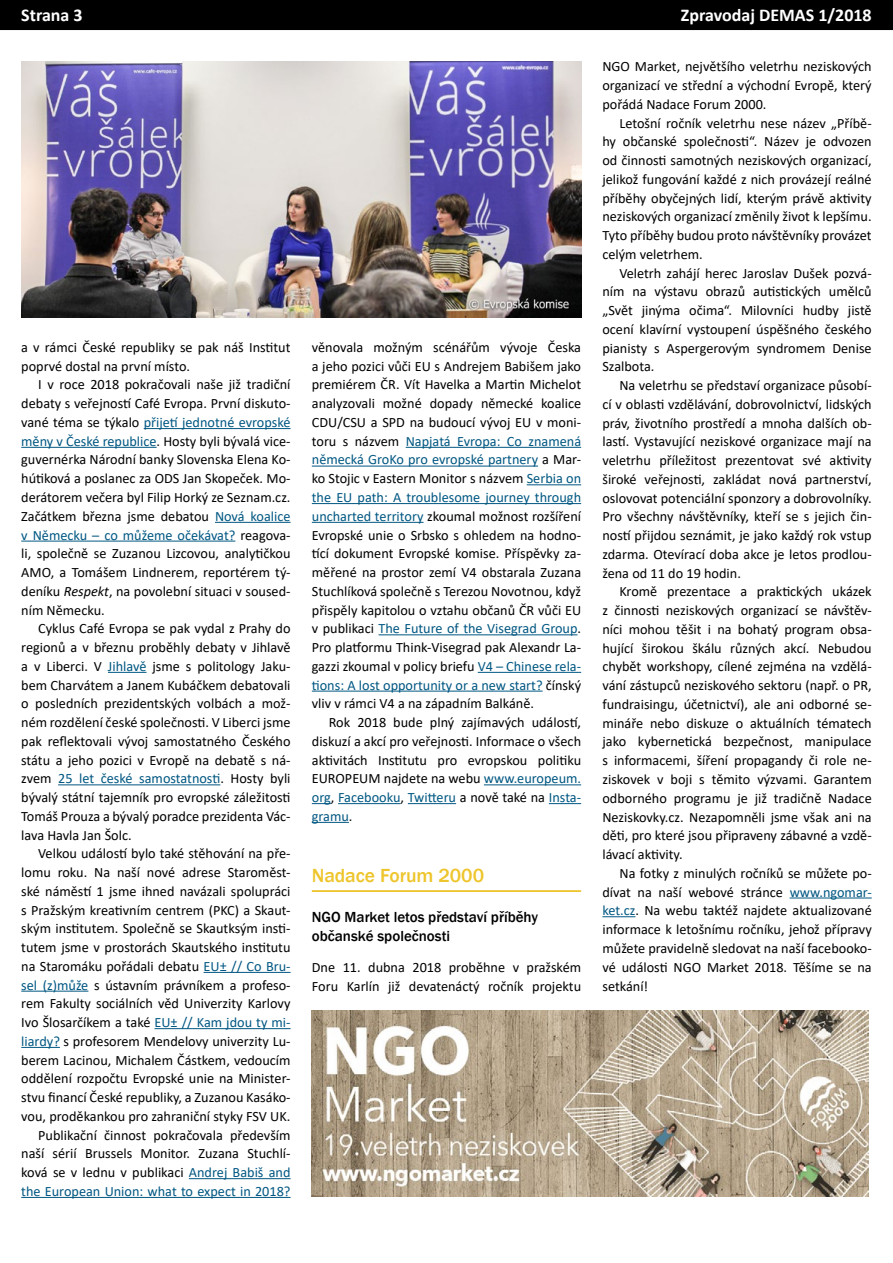
<style>
.page{position:relative;width:893px;height:1263px;background:#fff}
.page>*{position:absolute;margin:0;border:0;box-sizing:border-box;transform-origin:0 0}
.t1{font:500 19.5px "Franklin Gothic";letter-spacing:-.005em;color:#eec52c}
.t2{font:700 18px "Calibri";color:#fff}
.t3{font:500 15px/18.8px "Franklin Gothic";color:#000}
.t4{font:14.25px/18.8px "Calibri";color:#000;text-align:justify}
.s1{color:#015782}
.s2{font-style:italic}
</style>
<div class="page">
<div style="left:1px;top:1px;width:891px;height:28px;background:#000"></div>
<div style="left:0;top:0;width:893px;height:30px;border:2px solid #000"></div>
<hr style="left:144px;top:428px;width:147px;height:1px;background:#015782">
<hr style="left:21px;top:447px;width:136px;height:1px;background:#015782">
<hr style="left:215px;top:522px;width:76px;height:1px;background:#015782">
<hr style="left:21px;top:541px;width:214px;height:1px;background:#015782">
<hr style="left:108px;top:672px;width:39px;height:1px;background:#015782">
<hr style="left:58px;top:784px;width:162px;height:1px;background:#015782">
<hr style="left:204px;top:972px;width:87px;height:1px;background:#015782">
<hr style="left:21px;top:991px;width:67px;height:1px;background:#015782">
<hr style="left:155px;top:1028px;width:136px;height:1px;background:#015782">
<hr style="left:21px;top:1047px;width:39px;height:1px;background:#015782">
<hr style="left:189px;top:1178px;width:102px;height:1px;background:#015782">
<hr style="left:21px;top:1197px;width:270px;height:1px;background:#015782">
<hr style="left:406px;top:447px;width:175px;height:1px;background:#015782">
<hr style="left:312px;top:466px;width:226px;height:1px;background:#015782">
<hr style="left:527px;top:484px;width:54px;height:1px;background:#015782">
<hr style="left:312px;top:503px;width:269px;height:1px;background:#015782">
<hr style="left:312px;top:522px;width:111px;height:1px;background:#015782">
<hr style="left:378px;top:634px;width:200px;height:1px;background:#015782">
<hr style="left:478px;top:672px;width:103px;height:1px;background:#015782">
<hr style="left:312px;top:691px;width:231px;height:1px;background:#015782">
<hr style="left:484px;top:784px;width:97px;height:1px;background:#015782">
<svg style="left:312px;top:803px;width:19px;height:1px"></svg>
<hr style="left:338px;top:803px;width:63px;height:1px;background:#015782">
<hr style="left:408px;top:803px;width:48px;height:1px;background:#015782">
<hr style="left:549px;top:803px;width:32px;height:1px;background:#015782">
<hr style="left:312px;top:822px;width:37px;height:1px;background:#015782">
<hr style="left:312px;top:890px;width:269px;height:2px;background:#eec52c">
<hr style="left:790px;top:897px;width:82px;height:1px;background:#015782">
<hr style="left:602px;top:916px;width:33px;height:1px;background:#015782">
<img style="left:21px;top:62px;width:560px;height:255px">
<img style="left:312px;top:1011px;width:556px;height:185px">
<p class="t2" style="left:21px;top:3px;width:63px">Strana 3</p>
<p class="t2" style="left:681px;top:3px;width:192px">Zpravodaj DEMAS 1/2018</p>
<p class="t4" style="left:21px;top:337px;width:271px">a v rámci České republiky se pak náš Institut poprvé dostal na první místo.</p>
<p class="t4" style="left:21px;top:375px;width:271px;text-indent:17px">I v roce 2018 pokračovali naše již tradiční debaty s veřejností Café Evropa. První diskuto&shy;vané téma se týkalo <span class="s1">přijetí jednotné evropské měny v České republice</span>. Hosty byli bývalá vice&shy;guvernérka Národní banky Slovenska Elena Ko&shy;hútiková a poslanec za ODS Jan Skopeček. Mo&shy;derátorem večera byl Filip Horký ze Seznam.cz.<br>Začátkem března jsme debatou <span class="s1">Nová koalice v Německu – co můžeme očekávat?</span> reagova&shy;li, společně se Zuzanou Lizcovou, analytičkou AMO, a Tomášem Lindnerem, reportérem tý&shy;deníku <span class="s2">Respekt</span>, na povolební situaci v soused&shy;ním Německu.</p>
<p class="t4" style="left:21px;top:619px;width:271px;text-indent:17px">Cyklus Café Evropa se pak vydal z Prahy do regionů a v březnu proběhly debaty v Jihlavě a v Liberci. V <span class="s1">Jihlavě</span> jsme s politology Jaku&shy;bem Charvátem a Janem Kubáčkem debatovali o posledních prezidentských volbách a mož&shy;ném rozdělení české společnosti. V Liberci jsme pak reflektovali vývoj samostatného Českého státu a jeho pozici v Evropě na debatě s ná&shy;zvem <span class="s1">25 let české samostatnosti</span>. Hosty byli bývalý státní tajemník pro evropské záležitosti Tomáš Prouza a bývalý poradce prezidenta Vác&shy;lava Havla Jan Šolc.</p>
<p class="t4" style="left:21px;top:844px;width:271px;text-align:right">Velkou událostí bylo také stěhování na pře&shy;lomu roku. Na naší nové adrese Staroměst&shy;ské náměstí 1 jsme ihned navázali spolupráci s Pražským kreativním centrem (PKC) a Skaut&shy;ským institutem. Společně se Skautksým insti&shy;tutem jsme v prostorách Skautského institutu na Staromáku pořádali debatu <span class="s1">EU± // Co Bru&shy;sel (z)může</span> s ústavním právníkem a profeso&shy;rem Fakulty sociálních věd Univerzity Karlovy Ivo Šlosarčíkem a také <span class="s1">EU± // Kam jdou ty mi&shy;liardy?</span> s profesorem Mendelovy univerzity Lu&shy;berem Lacinou, Michalem Částkem, vedoucím oddělení rozpočtu Evropské unie na Minister&shy;stvu financí České republiky, a Zuzanou Kasáko&shy;vou, proděkankou pro zahraniční styky FSV UK.<br>Publikační činnost pokračovala především naší sérií Brussels Monitor. Zuzana Stuchlí&shy;ková se v lednu v publikaci <span class="s1">Andrej Babiš and the European Union: what to expect in 2018?</span></p>
<p class="t4" style="left:312px;top:337px;width:271px">věnovala možným scénářům vývoje Česka a jeho pozici vůči EU s Andrejem Babišem jako premiérem ČR. Vít Havelka a Martin Michelot analyzovali možné dopady německé koalice CDU/CSU a SPD na budoucí vývoj EU v moni&shy;toru s názvem <span class="s1">Napjatá Evropa: Co znamená německá GroKo pro evropské partnery</span> a Mar&shy;ko Stojic v Eastern Monitor s názvem <span class="s1">Serbia on the EU path: A troublesome journey through uncharted territory</span> zkoumal možnost rozšíření Evropské unie o Srbsko s ohledem na hodno&shy;tící dokument Evropské komise. Příspěvky za&shy;měřené na prostor zemí V4 obstarala Zuzana Stuchlíková společně s Terezou Novotnou, když přispěly kapitolou o vztahu občanů ČR vůči EU v publikaci <span class="s1">The Future of the Visegrad Group</span>.<br>Pro platformu Think-Visegrad pak Alexandr La&shy;gazzi zkoumal v policy briefu <span class="s1">V4 – Chinese rela&shy;tions: A lost opportunity or a new start?</span> čínský vliv v rámci V4 a na západním Balkáně.</p>
<p class="t4" style="left:312px;top:713px;width:271px;text-indent:17px">Rok 2018 bude plný zajímavých událostí, diskuzí a akcí pro veřejnosti. Informace o všech aktivitách Institutu pro evropskou politiku EUROPEUM najdete na webu <span class="s1">www.europeum. org</span>, <span class="s1">Facebooku</span>, <span class="s1">Twitteru</span> a nově také na <span class="s1">Insta&shy;gramu</span>.</p>
<h1 class="t1" style="left:312px;top:863px;width:174px">Nadace Forum 2000</h1>
<p class="t3" style="left:312px;top:908px;width:228px">NGO Market letos představí příběhy občanské společnosti</p>
<p class="t4" style="left:312px;top:957px;width:271px">Dne 11. dubna 2018 proběhne v pražském<br>Foru Karlín již devatenáctý ročník projektu</p>
<p class="t4" style="left:602px;top:57px;width:271px">NGO Market, největšího veletrhu neziskových organizací ve střední a východní Evropě, který pořádá Nadace Forum 2000.</p>
<p class="t4" style="left:602px;top:113px;width:271px;text-indent:17px">Letošní ročník veletrhu nese název „Příbě&shy;hy občanské společnosti“. Název je odvozen od činnosti samotných neziskových organizací, jelikož fungování každé z nich provázejí reálné příběhy obyčejných lidí, kterým právě aktivity neziskových organizací změnily život k lepšímu.<br>Tyto příběhy budou proto návštěvníky provázet celým veletrhem.</p>
<p class="t4" style="left:602px;top:263px;width:271px;text-indent:17px">Veletrh zahájí herec Jaroslav Dušek pozvá&shy;ním na výstavu obrazů autistických umělců „Svět jinýma očima“. Milovníci hudby jistě ocení klavírní vystoupení úspěšného českého pianisty s Aspergerovým syndromem Denise Szalbota.</p>
<p class="t4" style="left:602px;top:376px;width:271px;text-indent:17px">Na veletrhu se představí organizace působí&shy;cí v oblasti vzdělávání, dobrovolnictví, lidských práv, životního prostředí a mnoha dalších ob&shy;lastí. Vystavující neziskové organizace mají na veletrhu příležitost prezentovat své aktivity široké veřejnosti, zakládat nová partnerství, oslovovat potenciální sponzory a dobrovolníky.<br>Pro všechny návštěvníky, kteří se s jejich čin&shy;ností přijdou seznámit, je jako každý rok vstup zdarma. Otevírací doba akce je letos prodlou&shy;žena od 11 do 19 hodin.</p>
<p class="t4" style="left:602px;top:582px;width:271px;text-indent:17px">Kromě prezentace a praktických ukázek z činnosti neziskových organizací se návštěv&shy;níci mohou těšit i na bohatý program obsa&shy;hující širokou škálu různých akcí. Nebudou chybět workshopy, cílené zejména na vzdělá&shy;vání zástupců neziskového sektoru (např. o PR, fundraisingu, účetnictví), ale ani odborné se&shy;mináře nebo diskuze o aktuálních tématech jako kybernetická bezpečnost, manipulace s informacemi, šíření propagandy či role ne&shy;ziskovek v boji s těmito výzvami. Garantem odborného programu je již tradičně Nadace Neziskovky.cz. Nezapomněli jsme však ani na děti, pro které jsou připraveny zábavné a vzdě&shy;lávací aktivity.</p>
<p class="t4" style="left:602px;top:863px;width:271px;text-indent:17px">Na fotky z minulých ročníků se můžete po&shy;dívat na naší webové stránce <span class="s1">www.ngomar&shy;ket.cz</span>. Na webu taktéž najdete aktualizované informace k letošnímu ročníku, jehož přípravy můžete pravidelně sledovat na naší facebooko&shy;vé události NGO Market 2018. Těšíme se na setkání!</p>
</div>
